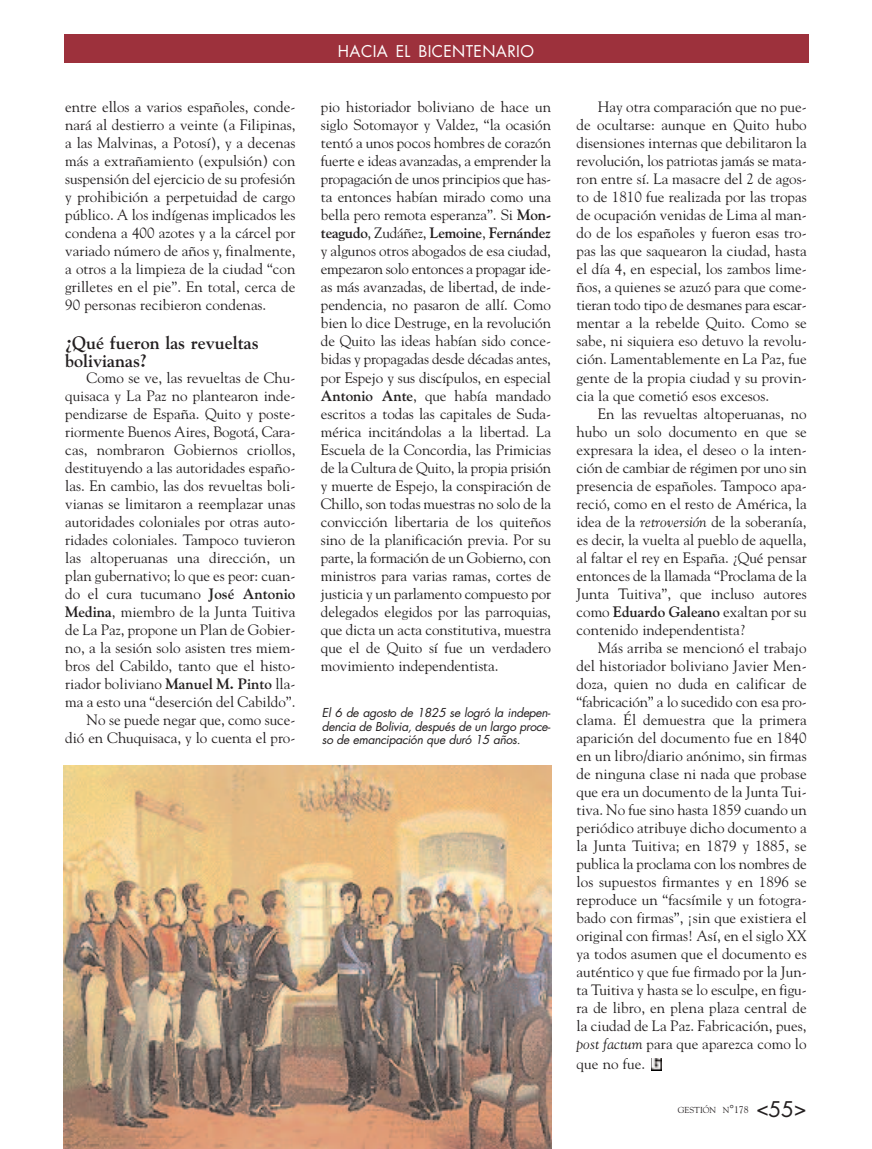
<style>
.page{position:relative;width:872px;height:1149px;background:#fff}
.page>*{position:absolute;margin:0;border:0;box-sizing:border-box;transform-origin:0 0}
.t1{font:700 18px/18px "Goudy Std";color:#231f20}
.t2{font:15.75px "Futura";letter-spacing:.025em;color:#fff}
.t3{font:15px/18px "Goudy Std";color:#231f20;text-align:justify}
.t4{font:italic 12px/13.5px "Futura";letter-spacing:-.025em;color:#231f20;text-align:justify}
.t5{font:8.7px "Goudy Std";color:#231f20}
.s1{font-weight:700}
.s2{font-style:italic}
.s3{font-size:11.55px}
.s4{font-size:9.75px}
.s5{font-family:"Futura";font-size:21px}
</style>
<div class="page">
<div style="left:64px;top:34px;width:744px;height:29px;background:#9d313c"></div>
<img style="left:64px;top:765px;width:487px;height:383px">
<svg style="left:651px;top:1058px;width:10px;height:12px"></svg>
<p class="t3" style="left:65px;top:98px;width:232px">entre ellos a varios españoles, conde&shy;nará al destierro a veinte (a Filipinas, a las Malvinas, a Potosí), y a decenas más a extrañamiento (expulsión) con suspensión del ejercicio de su profesión y prohibición a perpetuidad de cargo público. A los indígenas implicados les condena a 400 azotes y a la cárcel por variado número de años y, finalmente, a otros a la limpieza de la ciudad “con grilletes en el pie”. En total, cerca de 90 personas recibieron condenas.</p>
<p class="t1" style="left:65px;top:333px;width:195px">¿Qué fueron las revueltas bolivianas?</p>
<p class="t3" style="left:65px;top:368px;width:232px;text-align:right">Como se ve, las revueltas de Chu&shy;quisaca y La Paz no plantearon inde&shy;pendizarse de España. Quito y poste&shy;riormente Buenos Aires, Bogotá, Cara&shy;cas, nombraron Gobiernos criollos, destituyendo a las autoridades españo&shy;las. En cambio, las dos revueltas boli&shy;vianas se limitaron a reemplazar unas autoridades coloniales por otras auto&shy;ridades coloniales. Tampoco tuvieron las altoperuanas una dirección, un plan gubernativo; lo que es peor: cuan&shy;do el cura tucumano <span class="s1">José Antonio Medina</span>, miembro de la Junta Tuitiva de La Paz, propone un Plan de Gobier&shy;no, a la sesión solo asisten tres miem&shy;bros del Cabildo, tanto que el histo&shy;riador boliviano <span class="s1">Manuel M. Pinto</span> lla&shy;ma a esto una “deserción del Cabildo”.<br>No se puede negar que, como suce&shy;dió en Chuquisaca, y lo cuenta el pro-</p>
<p class="t2" style="left:338px;top:44px;width:197px">HACIA EL BICENTENARIO</p>
<p class="t3" style="left:321px;top:98px;width:232px">pio historiador boliviano de hace un siglo Sotomayor y Valdez, “la ocasión tentó a unos pocos hombres de corazón fuerte e ideas avanzadas, a emprender la propagación de unos principios que has&shy;ta entonces habían mirado como una bella pero remota esperanza”. Si <span class="s1">Mon&shy;teagudo</span>, Zudáñez, <span class="s1">Lemoine</span>, <span class="s1">Fernández </span>y algunos otros abogados de esa ciudad, empezaron solo entonces a propagar ide&shy;as más avanzadas, de libertad, de inde&shy;pendencia, no pasaron de allí. Como bien lo dice Destruge, en la revolución de Quito las ideas habían sido conce&shy;bidas y propagadas desde décadas antes, por Espejo y sus discípulos, en especial <span class="s1">Antonio Ante</span>, que había mandado escritos a todas las capitales de Suda&shy;mérica incitándolas a la libertad. La Escuela de la Concordia, las Primicias de la Cultura de Quito, la propia prisión y muerte de Espejo, la conspiración de Chillo, son todas muestras no solo de la convicción libertaria de los quiteños sino de la planificación previa. Por su parte, la formación de un Gobierno, con ministros para varias ramas, cortes de justicia y un parlamento compuesto por delegados elegidos por las parroquias, que dicta un acta constitutiva, muestra que el de Quito sí fue un verdadero movimiento independentista.</p>
<p class="t3" style="left:576px;top:98px;width:232px;text-indent:21px">Hay otra comparación que no pue&shy;de ocultarse: aunque en Quito hubo disensiones internas que debilitaron la revolución, los patriotas jamás se mata&shy;ron entre sí. La masacre del 2 de agos&shy;to de 1810 fue realizada por las tropas de ocupación venidas de Lima al man&shy;do de los españoles y fueron esas tro&shy;pas las que saquearon la ciudad, hasta el día 4, en especial, los zambos lime&shy;ños, a quienes se azuzó para que come&shy;tieran todo tipo de desmanes para escar&shy;mentar a la rebelde Quito. Como se sabe, ni siquiera eso detuvo la revolu&shy;ción. Lamentablemente en La Paz, fue gente de la propia ciudad y su provin&shy;cia la que cometió esos excesos.</p>
<p class="t3" style="left:576px;top:404px;width:232px;text-indent:21px">En las revueltas altoperuanas, no hubo un solo documento en que se expresara la idea, el deseo o la inten&shy;ción de cambiar de régimen por uno sin presencia de españoles. Tampoco apa&shy;reció, como en el resto de América, la idea de la <span class="s2">retroversión</span> de la soberanía, es decir, la vuelta al pueblo de aquella, al faltar el rey en España. ¿Qué pensar entonces de la llamada “Proclama de la Junta Tuitiva”, que incluso autores como <span class="s1">Eduardo Galeano</span> exaltan por su contenido independentista?</p>
<p class="t3" style="left:576px;top:638px;width:232px;text-indent:21px">Más arriba se mencionó el trabajo del historiador boliviano Javier Men&shy;doza, quien no duda en calificar de “fabricación” a lo sucedido con esa pro&shy;clama. Él demuestra que la primera aparición del documento fue en 1840 en un libro/diario anónimo, sin firmas de ninguna clase ni nada que probase que era un documento de la Junta Tui&shy;tiva. No fue sino hasta 1859 cuando un periódico atribuye dicho documento a la Junta Tuitiva; en 1879 y 1885, se publica la proclama con los nombres de los supuestos firmantes y en 1896 se reproduce un “facsímile y un fotogra&shy;bado con firmas”, ¡sin que existiera el original con firmas! Así, en el siglo XX ya todos asumen que el documento es auténtico y que fue firmado por la Jun&shy;ta Tuitiva y hasta se lo esculpe, en figu&shy;ra de libro, en plena plaza central de la ciudad de La Paz. Fabricación, pues, <span class="s2">post factum</span> para que aparezca como lo</p>
<p class="t3" style="left:576px;top:1054px;width:70px">que no fue.</p>
<p class="t4" style="left:322px;top:707px;width:230px">El 6 de agosto de 1825 se logró la indepen&shy;dencia de Bolivia, después de un largo proce&shy;so de emancipación que duró 15 años.</p>
<p class="t5" style="left:678px;top:1104px;width:130px">GESTIÓN N<span class="s3">°</span><span class="s4">178</span> <span class="s5">&lt;55&gt;</span></p>
</div>
